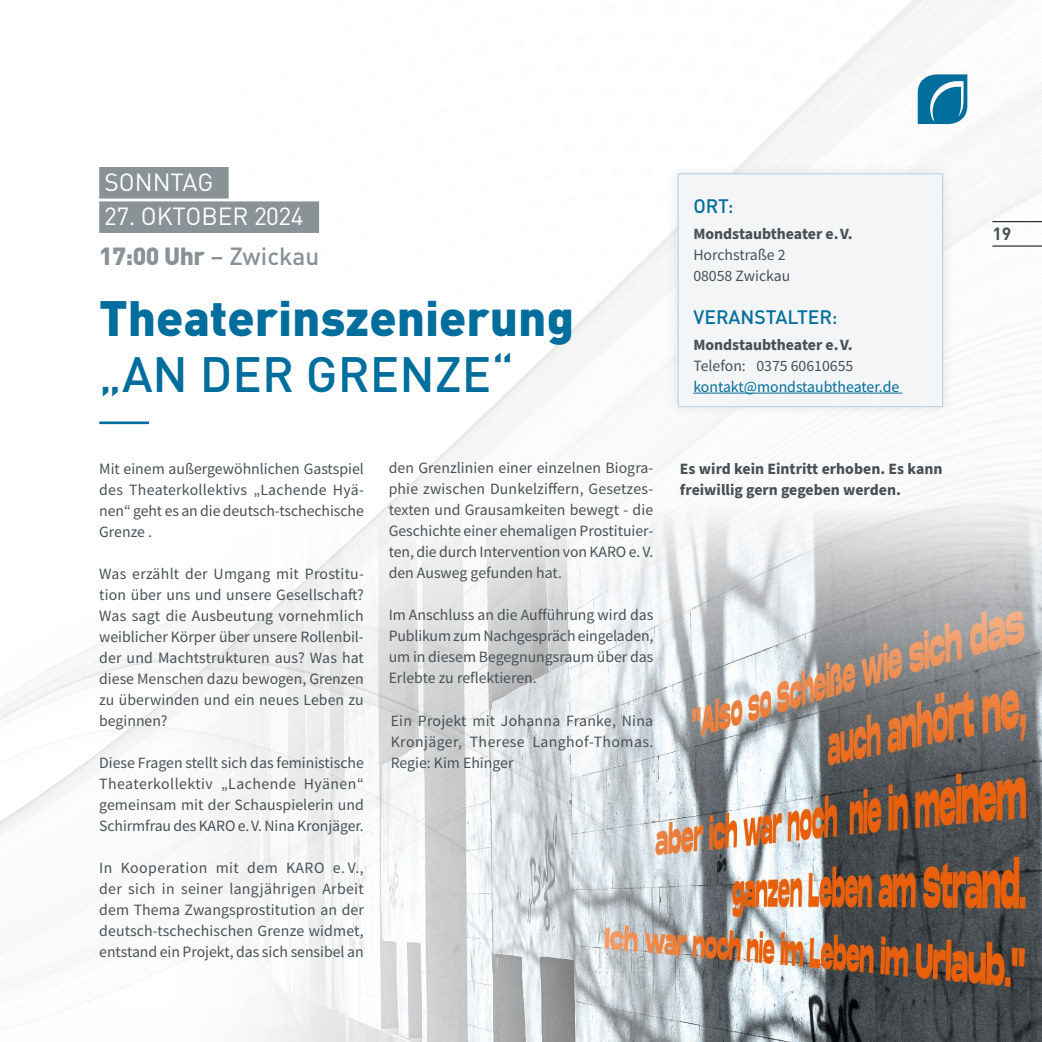
<style>
.page{position:relative;width:1042px;height:1042px;background:#fff}
.page>*{position:absolute;margin:0;border:0;box-sizing:border-box;transform-origin:0 0}
.t1{font:900 49px "DIN Pro";color:#006e9c}
.t2{font:500 49px "DIN Pro";color:#006e9c}
.t3{font:24.5px/39.4px "DIN Pro";color:#fff}
.t4{font:500 19.25px "DIN Pro";color:#006e9c}
.t5{font:700 17.5px "DIN Pro";color:#485156}
.t6{font:15.75px/21px "Source Sans Pro";color:#485156;text-align:justify}
.t7{font:700 15.75px/21px "Source Sans Pro";color:#485156}
.t8{font:15.75px "Source Sans Pro";color:#006e9c}
.s1{font-weight:900;color:#899297}
.s2{font-weight:500;color:#899297}
</style>
<div class="page">
<img style="left:0;top:0;width:1042px;height:834px">
<img style="left:136px;top:502px;width:906px;height:540px">
<svg style="left:918px;top:74px;width:49px;height:50px"></svg>
<div style="left:99px;top:167px;width:130px;height:32px;background:#899297"></div>
<div style="left:99px;top:201px;width:220px;height:32px;background:#899297"></div>
<hr style="left:99px;top:421px;width:50px;height:3px;background:#006e9c">
<div style="left:667px;top:163px;width:286px;height:254px;background:#717e86;opacity:.2"></div>
<div style="left:678px;top:174px;width:264px;height:233px;background:#f3f5f6"></div>
<hr style="left:693px;top:393px;width:209px;height:1px;background:#006e9c">
<div style="left:678px;top:174px;width:265px;height:233px;border:1px solid #bdcfe1"></div>
<hr style="left:992px;top:246px;width:50px;height:1px;background:#000">
<hr style="left:992px;top:221px;width:50px;height:1px;background:#000">
<h2 class="t3" style="left:104px;top:160px;width:110px">SONNTAG</h2>
<h2 class="t3" style="left:99px;top:194px;width:222px">27. OKTOBER 2024<br><span class="s1">17:00 Uhr</span> <span class="s2">– Zwickau</span></h2>
<h1 class="t1" style="left:99px;top:276px;width:476px">Theaterinszenierung</h1>
<h1 class="t2" style="left:99px;top:334px;width:416px">„AN DER GRENZE“</h1>
<p class="t6" style="left:99px;top:458px;width:266px">Mit einem außergewöhnlichen Gastspiel des Theaterkollektivs „Lachende Hyä&shy;nen“ geht es an die deutsch-tschechische Grenze .</p>
<p class="t6" style="left:99px;top:563px;width:266px">Was erzählt der Umgang mit Prostitu&shy;tion über uns und unsere Gesellschaft?<br>Was sagt die Ausbeutung vornehmlich weiblicher Körper über unsere Rollenbil&shy;der und Machtstrukturen aus? Was hat diese Menschen dazu bewogen, Grenzen zu überwinden und ein neues Leben zu beginnen?</p>
<p class="t6" style="left:99px;top:752px;width:266px">Diese Fragen stellt sich das feministische Theaterkollektiv „Lachende Hyänen“ gemeinsam mit der Schauspielerin und Schirmfrau des KARO e.V. Nina Kronjäger.</p>
<p class="t6" style="left:99px;top:857px;width:266px">In Kooperation mit dem KARO e. V., der sich in seiner langjährigen Arbeit dem Thema Zwangsprostitution an der deutsch-tschechischen Grenze widmet, entstand ein Projekt, das sich sensibel an</p>
<p class="t6" style="left:389px;top:458px;width:266px">den Grenzlinien einer einzelnen Biogra&shy;phie zwischen Dunkelziffern, Gesetzes&shy;texten und Grausamkeiten bewegt - die Geschichte einer ehemaligen Prostituier&shy;ten, die durch Intervention von KARO e.V. den Ausweg gefunden hat.</p>
<p class="t6" style="left:389px;top:604px;width:266px">Im Anschluss an die Aufführung wird das Publikum zum Nachgespräch eingeladen, um in diesem Begegnungsraum über das Erlebte zu reflektieren.</p>
<p class="t6" style="left:391px;top:710px;width:264px">Ein Projekt mit Johanna Franke, Nina Kronjäger, Therese Langhof-Thomas.<br>Regie: Kim Ehinger</p>
<p class="t4" style="left:693px;top:190px;width:42px">ORT:</p>
<p class="t7" style="left:693px;top:223px;width:161px">Mondstaubtheater e. V.</p>
<p class="t6" style="left:693px;top:244px;width:99px">Horchstraße 2<br>08058 Zwickau</p>
<p class="t4" style="left:693px;top:301px;width:146px">VERANSTALTER:</p>
<p class="t7" style="left:693px;top:334px;width:161px">Mondstaubtheater e. V.</p>
<p class="t6" style="left:693px;top:355px;width:162px">Telefon: 0375 60610655</p>
<p class="t8" style="left:693px;top:376px;width:207px">kontakt@mondstaubtheater.de</p>
<p class="t7" style="left:680px;top:458px;width:264px">Es wird kein Eintritt erhoben. Es kann freiwillig gern gegeben werden.</p>
<p class="t5" style="left:992px;top:219px;width:21px">19</p>
</div>
